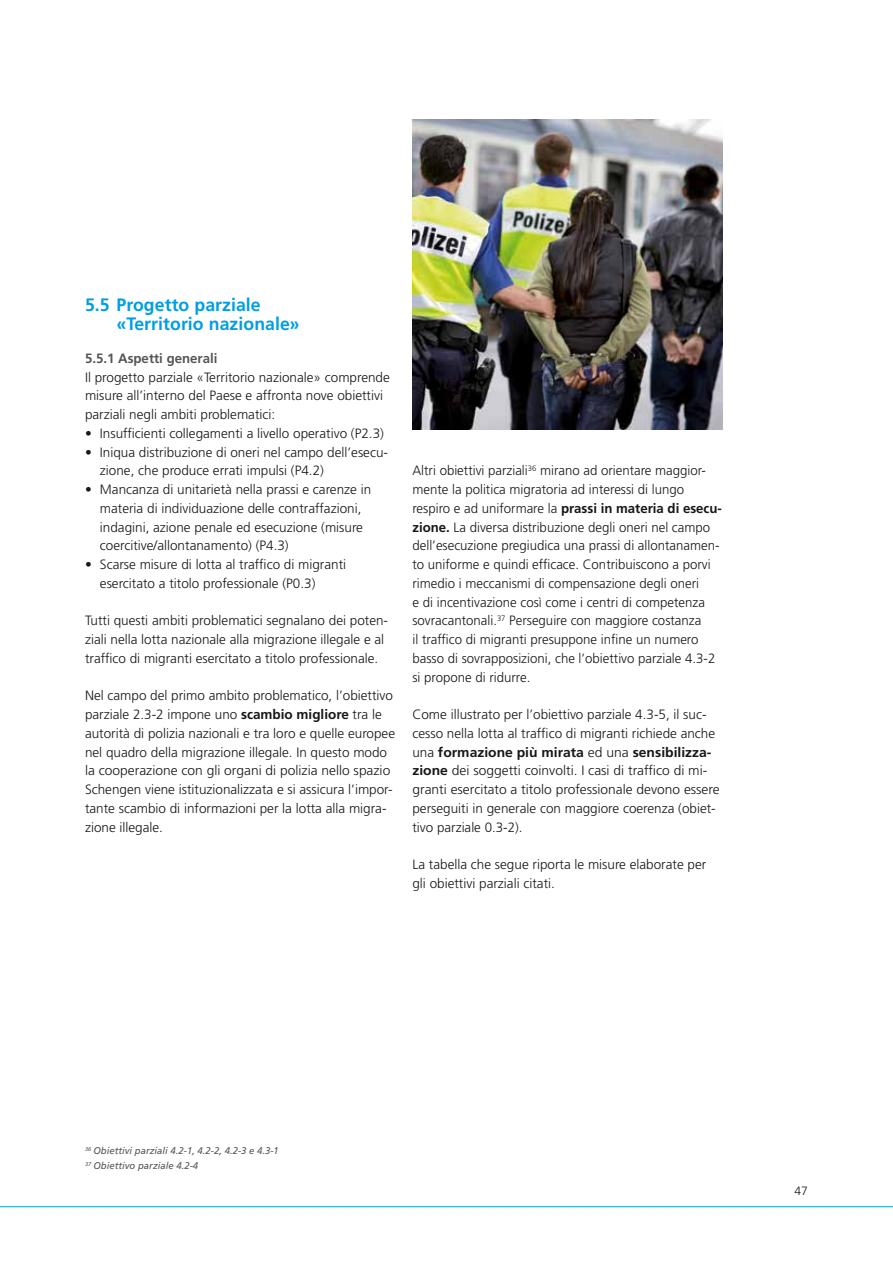
<style>
.page{position:relative;width:893px;height:1263px;background:#fff}
.page>*{position:absolute;margin:0;border:0;box-sizing:border-box;transform-origin:0 0}
.t1{font:700 18px/18.8px "Frutiger LT Std";letter-spacing:.005em;color:#009ee3}
.t2{font:300 13.5px/18.8px "Frutiger LT Std";color:#181716}
.t3{font:700 13.5px "Frutiger LT Std";color:#565655}
.t4{font:300 12px "Frutiger LT Std";color:#181716}
.t5{font:italic 9.75px/15px "Frutiger LT Std";color:#565655}
.s1{font-weight:700}
</style>
<div class="page">
<hr style="left:0;top:1206px;width:893px;height:1px;background:#009ee3">
<img style="left:412px;top:119px;width:311px;height:310px">
<h1 class="t1" style="left:117px;top:296px;width:185px;text-indent:-32px">5.5 Progetto parziale «Territorio nazionale»</h1>
<p class="t3" style="left:85px;top:350px;width:134px">5.5.1 Aspetti generali</p>
<p class="t2" style="left:85px;top:368px;width:306px">Il progetto parziale «Territorio nazionale» comprende misure all’interno del Paese e affronta nove obiettivi parziali negli ambiti problematici:</p>
<p class="t2" style="left:85px;top:424px;width:300px">• Insufficienti collegamenti a livello operativo (P2.3)</p>
<p class="t2" style="left:100px;top:443px;width:290px;text-indent:-15px">• Iniqua distribuzione di oneri nel campo dell’esecu&shy;zione, che produce errati impulsi (P4.2)</p>
<p class="t2" style="left:100px;top:480px;width:273px;text-indent:-15px">• Mancanza di unitarietà nella prassi e carenze in materia di individuazione delle contraffazioni, indagini, azione penale ed esecuzione (misure coercitive/allontanamento) (P4.3)</p>
<p class="t2" style="left:100px;top:555px;width:248px;text-indent:-15px">• Scarse misure di lotta al traffico di migranti esercitato a titolo professionale (P0.3)</p>
<p class="t2" style="left:85px;top:612px;width:305px">Tutti questi ambiti problematici segnalano dei poten&shy;ziali nella lotta nazionale alla migrazione illegale e al traffico di migranti esercitato a titolo professionale.</p>
<p class="t2" style="left:85px;top:687px;width:312px">Nel campo del primo ambito problematico, l’obiettivo parziale 2.3-2 impone uno <span class="s1">scambio migliore</span> tra le autorità di polizia nazionali e tra loro e quelle europee nel quadro della migrazione illegale. In questo modo la cooperazione con gli organi di polizia nello spazio Schengen viene istituzionalizzata e si assicura l’impor&shy;tante scambio di informazioni per la lotta alla migra&shy;zione illegale.</p>
<p class="t2" style="left:412px;top:461px;width:311px">Altri obiettivi parziali<sup>36</sup> mirano ad orientare maggior&shy;mente la politica migratoria ad interessi di lungo respiro e ad uniformare la <span class="s1">prassi in materia di esecu&shy;zione.</span> La diversa distribuzione degli oneri nel campo dell’esecuzione pregiudica una prassi di allontanamen&shy;to uniforme e quindi efficace. Contribuiscono a porvi rimedio i meccanismi di compensazione degli oneri<br>e di incentivazione così come i centri di competenza sovracantonali.<sup>37</sup> Perseguire con maggiore costanza<br>il traffico di migranti presuppone infine un numero basso di sovrapposizioni, che l’obiettivo parziale 4.3-2 si propone di ridurre.</p>
<p class="t2" style="left:412px;top:705px;width:309px">Come illustrato per l’obiettivo parziale 4.3-5, il suc&shy;cesso nella lotta al traffico di migranti richiede anche una <span class="s1">formazione più mirata</span> ed una <span class="s1">sensibilizza&shy;zione</span> dei soggetti coinvolti. I casi di traffico di mi&shy;granti esercitato a titolo professionale devono essere perseguiti in generale con maggiore coerenza (obiet&shy;tivo parziale 0.3-2).</p>
<p class="t2" style="left:412px;top:855px;width:295px">La tabella che segue riporta le misure elaborate per gli obiettivi parziali citati.</p>
<p class="t5" style="left:85px;top:1143px;width:195px"><sup>36</sup> Obiettivi parziali 4.2-1, 4.2-2, 4.2-3 e 4.3-1<br><sup>37</sup> Obiettivo parziale 4.2-4</p>
<p class="t4" style="left:795px;top:1184px;width:15px">47</p>
</div>
